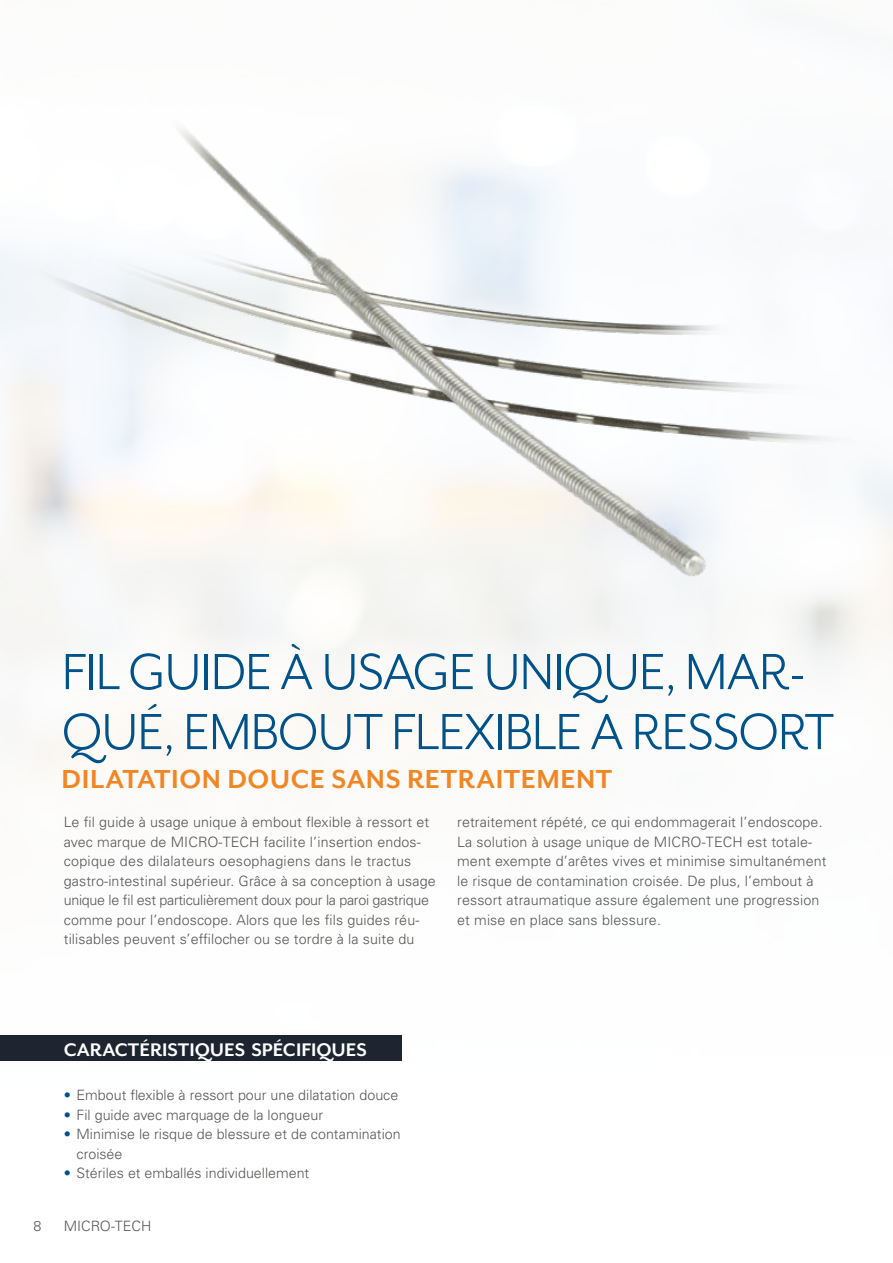
<style>
.page{position:relative;width:893px;height:1263px;background:#fff}
.page>*{position:absolute;margin:0;border:0;box-sizing:border-box;transform-origin:0 0}
.Headline_Innen_NEW{font:58.5px/60px "Mr Eaves San OT";letter-spacing:-.02em;color:#00528a}
.Headline_Sub_NEW{font:700 30px "Mr Eaves San OT";letter-spacing:.015em;color:#f18625}
.Bullit_Headline_NEW{font:700 21px "Mr Eaves San OT";color:#fff}
.Copy_FR{font:300 14.25px/19.5px "Univers LT Std";letter-spacing:.01em;color:#575756}
.s1{color:#00528a}
</style>
<div class="page">
<img style="left:77px;top:93px;width:698px;height:500px">
<div style="left:0;top:1035px;width:402px;height:26px;background:#1e2531"></div>
<p class="Headline_Innen_NEW" style="left:62px;top:642px;width:774px">FIL GUIDE À USAGE UNIQUE, MAR-<br>QUÉ, EMBOUT FLEXIBLE A RESSORT</p>
<p class="Headline_Sub_NEW" style="left:62px;top:762px;width:552px">DILATATION DOUCE SANS RETRAITEMENT</p>
<p class="Copy_FR" style="left:64px;top:812px;width:367px">Le fil guide à usage unique à embout flexible à ressort et</p>
<p class="Copy_FR" style="left:64px;top:832px;width:374px">avec marque de MICRO‑TECH facilite l’insertion endos‑ copique des dilalateurs oesophagiens dans le tractus gastro‑intestinal supérieur. Grâce à sa conception à usage unique le fil est particulièrement doux pour la paroi gastrique comme pour l’endoscope. Alors que les fils guides réu‑ tilisables peuvent s’effilocher ou se tordre à la suite du</p>
<p class="Copy_FR" style="left:457px;top:812px;width:371px">retraitement répété, ce qui endommagerait l’endoscope.<br>La solution à usage unique de MICRO‑TECH est totale‑ ment exempte d’arêtes vives et minimise simultanément le risque de contamination croisée. De plus, l’embout à ressort atraumatique assure également une progression et mise en place sans blessure.</p>
<p class="Bullit_Headline_NEW" style="left:64px;top:1037px;width:304px">CARACTÉRISTIQUES SPÉCIFIQUES</p>
<p class="Copy_FR" style="left:64px;top:1085px;width:336px"><span class="s1">•</span> Embout flexible à ressort pour une dilatation douce</p>
<p class="Copy_FR" style="left:64px;top:1105px;width:261px"><span class="s1">•</span> Fil guide avec marquage de la longueur</p>
<p class="Copy_FR" style="left:77px;top:1124px;width:326px;text-indent:-13px"><span class="s1">•</span> Minimise le risque de blessure et de contamination croisée</p>
<p class="Copy_FR" style="left:64px;top:1163px;width:247px"><span class="s1">•</span> Stériles et emballés individuellement</p>
<p class="Copy_FR" style="left:33px;top:1216px;width:9px">8</p>
<p class="Copy_FR" style="left:64px;top:1216px;width:89px">MICRO-TECH</p>
</div>
